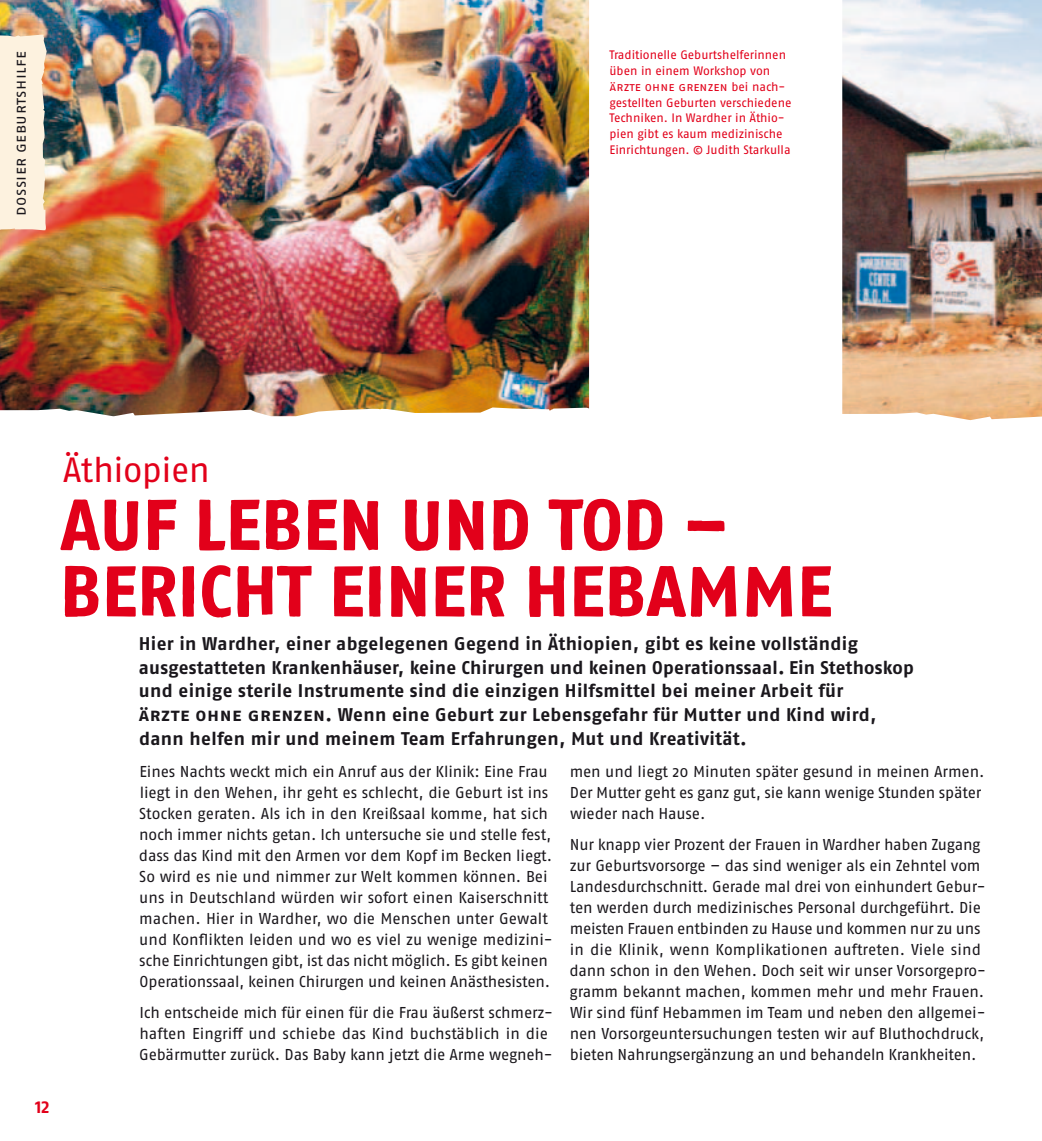
<style>
.page{position:relative;width:1042px;height:1141px;background:#fff}
.page>*{position:absolute;margin:0;border:0;box-sizing:border-box;transform-origin:0 0}
.t1{font:71.75px/66.5px "Fago Rough Bold Lf";letter-spacing:.01em;color:#e2001a}
.t2{font:35px "Fago OT";color:#e2001a}
.t3{font:700 18.38px/23.6px "Fago OT";letter-spacing:.02em;color:#1a171c}
.t4{font:700 17.5px "Fago OT";color:#e2001a}
.t5{font:15.75px/21px "Fago OT";letter-spacing:-.01em;color:#1a171c}
.t6{font:15.75px "Fago OT";letter-spacing:.03em;color:#1a171c}
.t7{font:12.25px/15.8px "Fago OT";color:#e2001a}
</style>
<div class="page">
<img style="left:842px;top:0;width:200px;height:420px">
<img style="left:0;top:0;width:589px;height:416px">
<svg style="left:0;top:34px;width:47px;height:197px;background:#f5e9d5"></svg>
<p class="t6" style="left:14px;top:216px;width:167px;rotate:-90deg">dossier geburtshilfe</p>
<p class="t7" style="left:609px;top:49px;width:184px">Traditionelle Geburtshelferinnen üben in einem Workshop von ärzte ohne grenzen bei nach&shy;gestellten Geburten verschiedene<br>Techniken. In Wardher in Äthio&shy;pien gibt es kaum medizinische<br>Einrichtungen. © Judith Starkulla</p>
<h2 class="t2" style="left:63px;top:457px;width:149px">Äthiopien</h2>
<h1 class="t1" style="left:61px;top:492px;width:773px">AUF LEBEN UND TOD –<br>BERICHT EINER HEBAMME</h1>
<p class="t3" style="left:139px;top:634px;width:776px">Hier in Wardher, einer abgelegenen Gegend in Äthiopien, gibt es keine vollständig ausgestatteten Krankenhäuser, keine Chirurgen und keinen Operationssaal. Ein Stethoskop und einige sterile Instrumente sind die einzigen Hilfsmittel bei meiner Arbeit für<br>ärzte ohne grenzen. Wenn eine Geburt zur Lebensgefahr für Mutter und Kind wird, dann helfen mir und meinem Team Erfahrungen, Mut und Kreativität.</p>
<p class="t5" style="left:139px;top:763px;width:415px">Eines Nachts weckt mich ein Anruf aus der Klinik: Eine Frau liegt in den Wehen, ihr geht es schlecht, die Geburt ist ins Stocken geraten. Als ich in den Kreißsaal komme, hat sich noch immer nichts getan. Ich untersuche sie und stelle fest, dass das Kind mit den Armen vor dem Kopf im Becken liegt.<br>So wird es nie und nimmer zur Welt kommen können. Bei uns in Deutschland würden wir sofort einen Kaiserschnitt machen. Hier in Wardher, wo die Menschen unter Gewalt und Konflikten leiden und wo es viel zu wenige medizini&shy;sche Einrichtungen gibt, ist das nicht möglich. Es gibt keinen Operationssaal, keinen Chirurgen und keinen Anästhesisten.</p>
<p class="t5" style="left:139px;top:1005px;width:415px">Ich entscheide mich für einen für die Frau äußerst schmerz&shy;haften Eingriff und schiebe das Kind buchstäblich in die<br>Gebärmutter zurück. Das Baby kann jetzt die Arme wegneh-</p>
<p class="t5" style="left:570px;top:763px;width:416px">men und liegt 20 Minuten später gesund in meinen Armen.<br>Der Mutter geht es ganz gut, sie kann wenige Stunden später wieder nach Hause.</p>
<p class="t5" style="left:569px;top:837px;width:418px">Nur knapp vier Prozent der Frauen in Wardher haben Zugang zur Geburtsvorsorge – das sind weniger als ein Zehntel vom Landesdurchschnitt. Gerade mal drei von einhundert Gebur&shy;ten werden durch medizinisches Personal durchgeführt. Die meisten Frauen entbinden zu Hause und kommen nur zu uns in die Klinik, wenn Komplikationen auftreten. Viele sind dann schon in den Wehen. Doch seit wir unser Vorsorgepro&shy;gramm bekannt machen, kommen mehr und mehr Frauen.<br>Wir sind fünf Hebammen im Team und neben den allgemei&shy;nen Vorsorgeuntersuchungen testen wir auf Bluthochdruck, bieten Nahrungsergänzung an und behandeln Krankheiten.</p>
<p class="t4" style="left:35px;top:1101px;width:16px">12</p>
</div>
